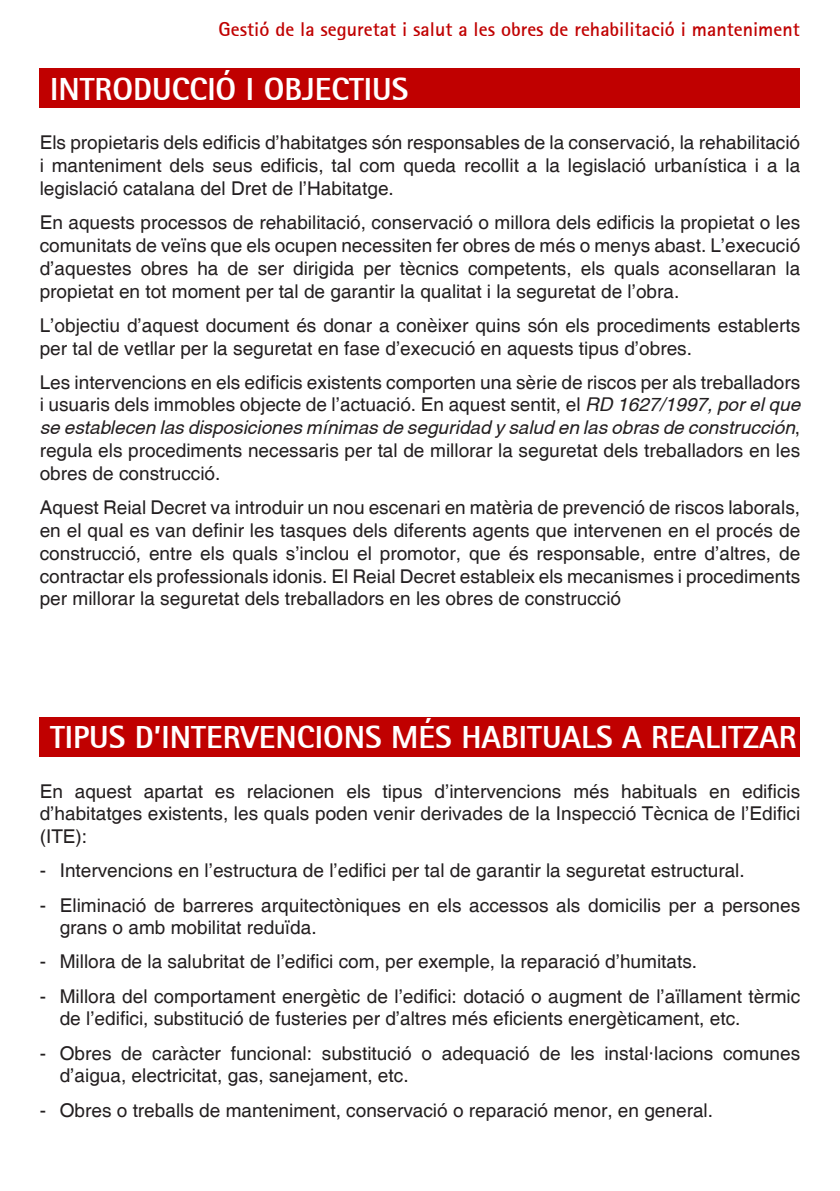
<style>
.page{position:relative;width:840px;height:1191px;background:#fff}
.page>*{position:absolute;margin:0;border:0;box-sizing:border-box;transform-origin:0 0}
.t1{font:800 32px "Rotis Sans Serif";color:#fff}
.t2{font:700 20px "Rotis Sans Serif";color:#c00000}
.t3{font:19px/22.8px "Helvetica";color:#231f20;text-align:justify}
.s1{font-style:italic}
</style>
<div class="page">
<div style="left:40px;top:68px;width:759px;height:40px;background:#c00000"></div>
<div style="left:40px;top:716px;width:759px;height:40px;background:#c00000"></div>
<p class="t2" style="left:218px;top:16px;width:582px">Gestió de la seguretat i salut a les obres de rehabilitació i manteniment</p>
<p class="t1" style="left:50px;top:68px;width:359px">INTRODUCCIÓ I OBJECTIUS</p>
<p class="t3" style="left:40px;top:132px;width:761px">Els propietaris dels edificis d’habitatges són responsables de la conservació, la rehabilitació i manteniment dels seus edificis, tal com queda recollit a la legislació urbanística i a la legislació catalana del Dret de l’Habitatge.</p>
<p class="t3" style="left:40px;top:212px;width:761px">En aquests processos de rehabilitació, conservació o millora dels edificis la propietat o les comunitats de veïns que els ocupen necessiten fer obres de més o menys abast. L’execució d’aquestes obres ha de ser dirigida per tècnics competents, els quals aconsellaran la propietat en tot moment per tal de garantir la qualitat i la seguretat de l’obra.</p>
<p class="t3" style="left:40px;top:314px;width:761px">L’objectiu d’aquest document és donar a conèixer quins són els procediments establerts per tal de vetllar per la seguretat en fase d’execució en aquests tipus d’obres.</p>
<p class="t3" style="left:40px;top:371px;width:761px">Les intervencions en els edificis existents comporten una sèrie de riscos per als treballadors i usuaris dels immobles objecte de l’actuació. En aquest sentit, el <span class="s1">RD 1627/1997, por el que se establecen las disposiciones mínimas de seguridad y salud en las obras de construcción</span>, regula els procediments necessaris per tal de millorar la seguretat dels treballadors en les obres de construcció.</p>
<p class="t3" style="left:40px;top:497px;width:761px">Aquest Reial Decret va introduir un nou escenari en matèria de prevenció de riscos laborals, en el qual es van definir les tasques dels diferents agents que intervenen en el procés de construcció, entre els quals s’inclou el promotor, que és responsable, entre d’altres, de contractar els professionals idonis. El Reial Decret estableix els mecanismes i procediments per millorar la seguretat dels treballadors en les obres de construcció</p>
<p class="t1" style="left:50px;top:717px;width:747px">TIPUS D’INTERVENCIONS MÉS HABITUALS A REALITZAR</p>
<p class="t3" style="left:40px;top:780px;width:761px">En aquest apartat es relacionen els tipus d’intervencions més habituals en edificis d’habitatges existents, les quals poden venir derivades de la Inspecció Tècnica de l’Edifici (ITE):</p>
<p class="t3" style="left:40px;top:860px;width:706px">- Intervencions en l’estructura de l’edifici per tal de garantir la seguretat estructural.</p>
<p class="t3" style="left:60px;top:894px;width:741px;text-indent:-20px">- Eliminació de barreres arquitectòniques en els accessos als domicilis per a persones grans o amb mobilitat reduïda.</p>
<p class="t3" style="left:40px;top:951px;width:658px">- Millora de la salubritat de l’edifici com, per exemple, la reparació d’humitats.</p>
<p class="t3" style="left:60px;top:985px;width:741px;text-indent:-20px">- Millora del comportament energètic de l’edifici: dotació o augment de l’aïllament tèrmic de l’edifici, substitució de fusteries per d’altres més eficients energèticament, etc.</p>
<p class="t3" style="left:60px;top:1042px;width:741px;text-indent:-20px">- Obres de caràcter funcional: substitució o adequació de les instal·lacions comunes d’aigua, electricitat, gas, sanejament, etc.</p>
<p class="t3" style="left:40px;top:1099px;width:674px">- Obres o treballs de manteniment, conservació o reparació menor, en general.</p>
</div>
